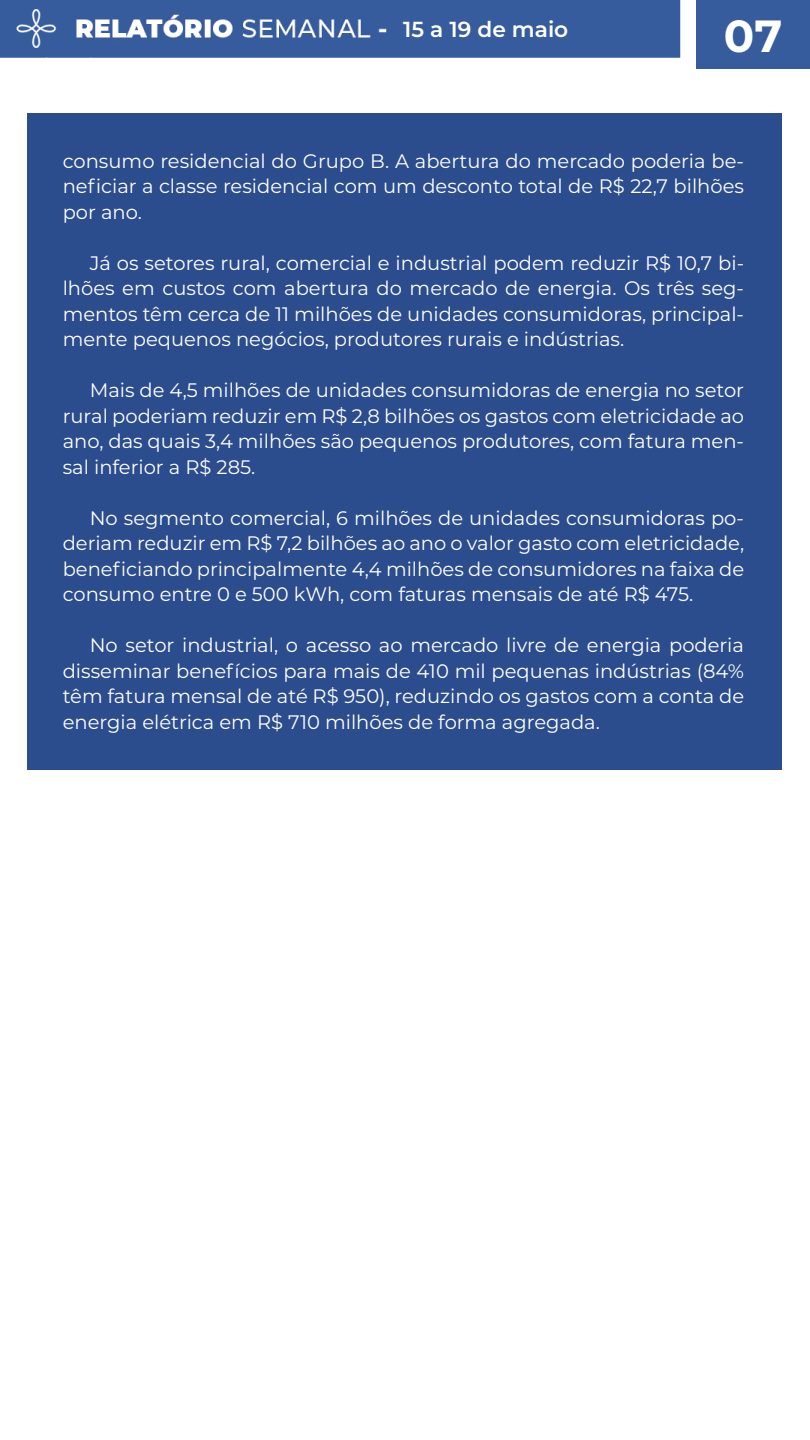
<style>
.page{position:relative;width:810px;height:1440px;background:#fff}
.page>*{position:absolute;margin:0;border:0;box-sizing:border-box;transform-origin:0 0}
.t1{font:700 45px "Montserrat";color:#fff}
.t2{font:600 21.75px "Montserrat";color:#fff}
.t3{font:19.5px/25.5px "Montserrat";color:#fff;text-align:justify}
</style>
<div class="page">
<img style="left:0;top:0;width:810px;height:770px">
<div style="left:28px;top:113px;width:754px;height:657px;background:#2c4d8d"></div>
<p class="t2" style="left:403px;top:14px;width:167px">15 a 19 de maio</p>
<h1 class="t1" style="left:724px;top:4px;width:60px">07</h1>
<p class="t3" style="left:63px;top:147px;width:683px">consumo residencial do Grupo B. A abertura do mercado poderia be&shy;neficiar a classe residencial com um desconto total de R$ 22,7 bilhões por ano.</p>
<p class="t3" style="left:63px;top:249px;width:683px;text-indent:27px">Já os setores rural, comercial e industrial podem reduzir R$ 10,7 bi&shy;lhões em custos com abertura do mercado de energia. Os três seg&shy;mentos têm cerca de 11 milhões de unidades consumidoras, principal&shy;mente pequenos negócios, produtores rurais e indústrias.</p>
<p class="t3" style="left:63px;top:377px;width:683px;text-indent:27px">Mais de 4,5 milhões de unidades consumidoras de energia no setor rural poderiam reduzir em R$ 2,8 bilhões os gastos com eletricidade ao ano, das quais 3,4 milhões são pequenos produtores, com fatura men&shy;sal inferior a R$ 285.</p>
<p class="t3" style="left:63px;top:504px;width:683px;text-indent:27px">No segmento comercial, 6 milhões de unidades consumidoras po&shy;deriam reduzir em R$ 7,2 bilhões ao ano o valor gasto com eletricidade, beneficiando principalmente 4,4 milhões de consumidores na faixa de consumo entre 0 e 500 kWh, com faturas mensais de até R$ 475.</p>
<p class="t3" style="left:63px;top:632px;width:683px;text-indent:27px">No setor industrial, o acesso ao mercado livre de energia poderia disseminar benefícios para mais de 410 mil pequenas indústrias (84% têm fatura mensal de até R$ 950), reduzindo os gastos com a conta de energia elétrica em R$ 710 milhões de forma agregada.</p>
</div>
